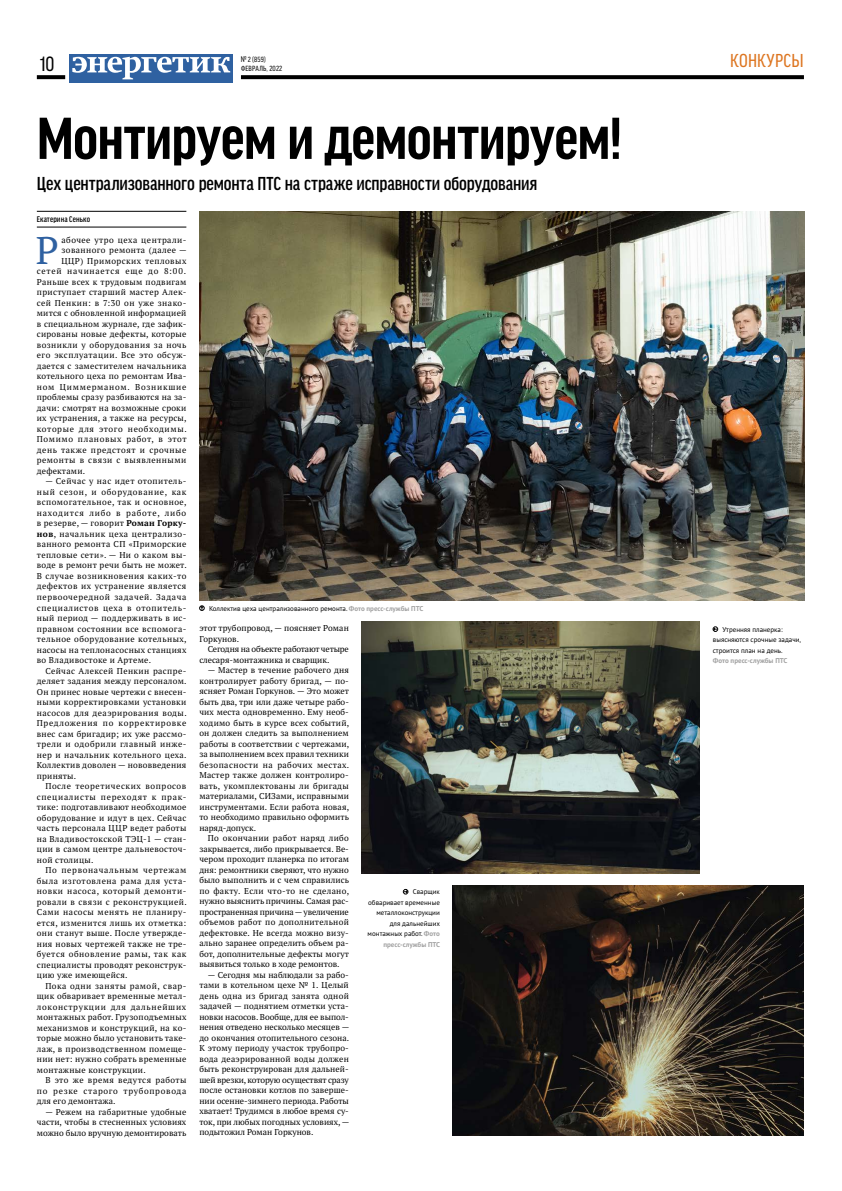
<style>
.page{position:relative;width:842px;height:1191px;background:#fff}
.page>*{position:absolute;margin:0;border:0;box-sizing:border-box;transform-origin:0 0}
.t1{font:700 condensed 63px "Good Headline Pro";letter-spacing:-.01em;color:#000}
.t2{font:38.5px "PT Serif Pro";color:#2f61a1}
.t3{font:condensed 22px "Good Headline Pro";color:#000}
.t4{font:500 condensed 20px "Good Headline Pro";letter-spacing:-.005em;color:#000}
.t5{font:condensed 20px "Good Headline Pro";letter-spacing:.01em;color:#dd7520}
.t6{font:500 condensed 8.7px "Good Headline Pro";letter-spacing:.01em;color:#000}
.t7{font:8.5px/10.5px "PT Serif Pro";letter-spacing:.03em;color:#000;text-align:justify}
.t8{font:8.5px "PT Serif Pro";letter-spacing:.055em;color:#000}
.t9{font:8.5px/10.5px "PT Serif Pro";letter-spacing:-.02em;color:#000}
.t10{font:8.5px "PT Serif Pro";letter-spacing:.05em;color:#000}
.t11{font:8.5px "PT Serif Pro";letter-spacing:.085em;color:#000}
.t12{font:8.5px/10.5px "PT Serif Pro";letter-spacing:.01em;color:#000}
.t13{font:8.5px "PT Serif Pro";letter-spacing:.075em;color:#000}
.t14{font:8.5px "PT Serif Pro";letter-spacing:.06em;color:#000}
.t15{font:8.5px "PT Serif Pro";letter-spacing:.07em;color:#000}
.t16{font:condensed 8px "Good Headline Pro";letter-spacing:.02em;color:#000}
.t17{font:7px/10.5px "PT Sans Pro";color:#000;text-align:right}
.t18{font:700 7px "PT Sans Pro";color:#a0a0a0}
.s1{font-weight:700}
.s2{font-weight:700;color:#a0a0a0}
</style>
<div class="page">
<svg style="left:241px;top:75px;width:563px;height:4px;background:#0a0a0a"></svg>
<svg style="left:37px;top:75px;width:28px;height:4px"></svg>
<div style="left:69px;top:54px;width:164px;height:28px;background:#2f61a1"></div>
<svg style="left:72px;top:57px;width:158px;height:22px"></svg>
<hr style="left:37px;top:211px;width:149px;height:1px;background:#000">
<hr style="left:37px;top:227px;width:149px;height:1px;background:#000">
<img style="left:199px;top:211px;width:605px;height:389px">
<img style="left:453px;top:885px;width:351px;height:250px">
<svg style="left:199px;top:605px;width:5px;height:5px"></svg>
<svg style="left:403px;top:889px;width:5px;height:5px"></svg>
<img style="left:362px;top:621px;width:338px;height:252px">
<svg style="left:713px;top:626px;width:5px;height:5px"></svg>
<p class="t16" style="left:241px;top:55px;width:26px">№2 (859)</p>
<h3 class="t3" style="left:40px;top:53px;width:16px">10</h3>
<p class="t16" style="left:241px;top:64px;width:43px">ФЕВРАЛЬ, 2022</p>
<h1 class="t1" style="left:37px;top:109px;width:586px">Монтируем и демонтируем!</h1>
<h3 class="t4" style="left:37px;top:174px;width:502px">Цех централизованного ремонта ПТС на страже исправности оборудования</h3>
<p class="t6" style="left:37px;top:215px;width:55px">Екатерина Сенько</p>
<h2 class="t2" style="left:36px;top:225px;width:24px">Р</h2>
<p class="t8" style="left:62px;top:234px;width:126px">абочее утро цеха централи-</p>
<p class="t7" style="left:62px;top:245px;width:127px">зованного ремонта (далее —</p>
<p class="t8" style="left:62px;top:255px;width:126px">ЦЦР) Приморских тепловых</p>
<p class="t11" style="left:37px;top:266px;width:151px">сетей начинается еще до 8:00.</p>
<p class="t7" style="left:37px;top:276px;width:151px">Раньше всех к трудовым подвигам</p>
<p class="t7" style="left:37px;top:287px;width:151px">приступает старший мастер Алек-</p>
<p class="t10" style="left:37px;top:297px;width:151px">сей Пенкин: в 7:30 он уже знако-</p>
<p class="t7" style="left:37px;top:308px;width:151px">мится с обновленной информацией</p>
<p class="t7" style="left:37px;top:318px;width:151px">в специальном журнале, где зафик-</p>
<p class="t7" style="left:37px;top:329px;width:151px">сированы новые дефекты, которые</p>
<p class="t10" style="left:37px;top:339px;width:151px">возникли у оборудования за ночь</p>
<p class="t8" style="left:37px;top:350px;width:151px">его эксплуатации. Все это обсуж-</p>
<p class="t7" style="left:37px;top:360px;width:151px">дается с заместителем начальника</p>
<p class="t7" style="left:37px;top:371px;width:151px">котельного цеха по ремонтам Ива-</p>
<p class="t11" style="left:37px;top:381px;width:151px">ном Циммерманом. Возникшие</p>
<p class="t7" style="left:37px;top:392px;width:151px">проблемы сразу разбиваются на за-</p>
<p class="t7" style="left:37px;top:402px;width:151px">дачи: смотрят на возможные сроки</p>
<p class="t7" style="left:37px;top:413px;width:151px">их устранения, а также на ресурсы,</p>
<p class="t13" style="left:37px;top:423px;width:151px">которые для этого необходимы.</p>
<p class="t15" style="left:37px;top:434px;width:151px">Помимо плановых работ, в этот</p>
<p class="t14" style="left:37px;top:444px;width:151px">день также предстоят и срочные</p>
<p class="t8" style="left:37px;top:455px;width:151px">ремонты в связи с выявленными</p>
<p class="t7" style="left:37px;top:465px;width:50px">дефектами.</p>
<p class="t7" style="left:37px;top:476px;width:151px;text-indent:8px">— Сейчас у нас идет отопитель&shy;ный сезон, и оборудование, как вспомогательное, так и основное, находится либо в работе, либо в резерве, — говорит <span class="s1">Роман Горку&shy;нов</span>, начальник цеха централизо&shy;ванного ремонта СП «Приморские тепловые сети». — Ни о каком вы&shy;воде в ремонт речи быть не может.<br>В случае возникновения каких-то дефектов их устранение является первоочередной задачей. Задача специалистов цеха в отопитель&shy;ный период — поддерживать в ис&shy;правном состоянии все вспомога&shy;тельное оборудование котельных, насосы на теплонасосных станциях во Владивостоке и Артеме.</p>
<p class="t7" style="left:37px;top:665px;width:151px;text-indent:8px">Сейчас Алексей Пенкин распре&shy;деляет задания между персоналом.<br>Он принес новые чертежи с внесен&shy;ными корректировками установки насосов для деаэрирования воды.<br>Предложения по корректировке внес сам бригадир; их уже рассмо&shy;трели и одобрили главный инже&shy;нер и начальник котельного цеха.<br>Коллектив доволен — нововведения приняты.</p>
<p class="t7" style="left:37px;top:780px;width:151px;text-indent:8px">После теоретических вопросов специалисты переходят к прак&shy;тике: подготавливают необходимое оборудование и идут в цех. Сейчас часть персонала ЦЦР ведет работы на Владивостокской ТЭЦ-1 — стан&shy;ции в самом центре дальневосточ&shy;ной столицы.</p>
<p class="t7" style="left:37px;top:864px;width:151px;text-indent:8px">По первоначальным чертежам была изготовлена рама для уста&shy;новки насоса, который демонти&shy;ровали в связи с реконструкцией.<br>Сами насосы менять не планиру&shy;ется, изменится лишь их отметка: они станут выше. После утвержде&shy;ния новых чертежей также не тре&shy;буется обновление рамы, так как специалисты проводят реконструк&shy;цию уже имеющейся.</p>
<p class="t7" style="left:37px;top:980px;width:151px;text-indent:8px">Пока одни заняты рамой, свар&shy;щик обваривает временные метал&shy;локонструкции для дальнейших монтажных работ. Грузоподъемных механизмов и конструкций, на ко&shy;торые можно было установить таке&shy;лаж, в производственном помеще&shy;нии нет: нужно собрать временные монтажные конструкции.</p>
<p class="t7" style="left:37px;top:1074px;width:151px;text-indent:8px">В это же время ведутся работы по резке старого трубопровода для его демонтажа.</p>
<p class="t7" style="left:37px;top:1106px;width:151px;text-indent:8px">— Режем на габаритные удобные части, чтобы в стесненных условиях можно было вручную демонтировать</p>
<p class="t17" style="left:209px;top:602px;width:216px">Коллектив цеха централизованного ремонта. <span class="s2">Фото пресс-службы ПТС</span></p>
<p class="t12" style="left:199px;top:623px;width:151px">этот трубопровод, — поясняет Роман<br>Горкунов.</p>
<p class="t9" style="left:199px;top:644px;width:151px;text-indent:8px">Сегодня на объекте работают четыре слесаря-монтажника и сварщик.</p>
<p class="t7" style="left:199px;top:665px;width:151px;text-indent:8px">— Мастер в течение рабочего дня контролирует работу бригад, — по&shy;ясняет Роман Горкунов. — Это может быть два, три или даже четыре рабо&shy;чих места одновременно. Ему необ&shy;ходимо быть в курсе всех событий, он должен следить за выполнением работы в соответствии с чертежами, за выполнением всех правил техники безопасности на рабочих местах.<br>Мастер также должен контролиро&shy;вать, укомплектованы ли бригады материалами, СИЗами, исправными инструментами. Если работа новая, то необходимо правильно оформить наряд-допуск.</p>
<p class="t7" style="left:199px;top:833px;width:151px;text-indent:8px">По окончании работ наряд либо закрывается, либо прикрывается. Ве&shy;чером проходит планерка по итогам дня: ремонтники сверяют, что нужно было выполнить и с чем справились по факту. Если что-то не сделано, нужно выяснить причины. Самая рас&shy;пространенная причина — увеличение объемов работ по дополнительной дефектовке. Не всегда можно визу&shy;ально заранее определить объем ра&shy;бот, дополнительные дефекты могут выявиться только в ходе ремонтов.</p>
<p class="t7" style="left:199px;top:969px;width:151px;text-indent:8px">— Сегодня мы наблюдали за рабо&shy;тами в котельном цехе № 1. Целый день одна из бригад занята одной задачей — поднятием отметки уста&shy;новки насосов. Вообще, для ее выпол&shy;нения отведено несколько месяцев — до окончания отопительного сезона.<br>К этому периоду участок трубопро&shy;вода деаэрированной воды должен быть реконструирован для дальней&shy;шей врезки, которую осуществят сразу после остановки котлов по заверше&shy;нии осенне-зимнего периода. Работы хватает! Трудимся в любое время су&shy;ток, при любых погодных условиях, — подытожил Роман Горкунов.</p>
<p class="t17" style="left:368px;top:886px;width:74px">Сварщик<br>обваривает временные металлоконструкции для дальнейших монтажных работ. <span class="s2">Фото пресс-службы ПТС</span></p>
<h3 class="t5" style="left:730px;top:50px;width:75px">КОНКУРСЫ</h3>
<p class="t17" style="left:713px;top:623px;width:90px;text-align:left;text-indent:10px">Утренняя планерка: выясняются срочные задачи, строится план на день.</p>
<p class="t18" style="left:713px;top:656px;width:76px">Фото пресс-службы ПТС</p>
</div>
